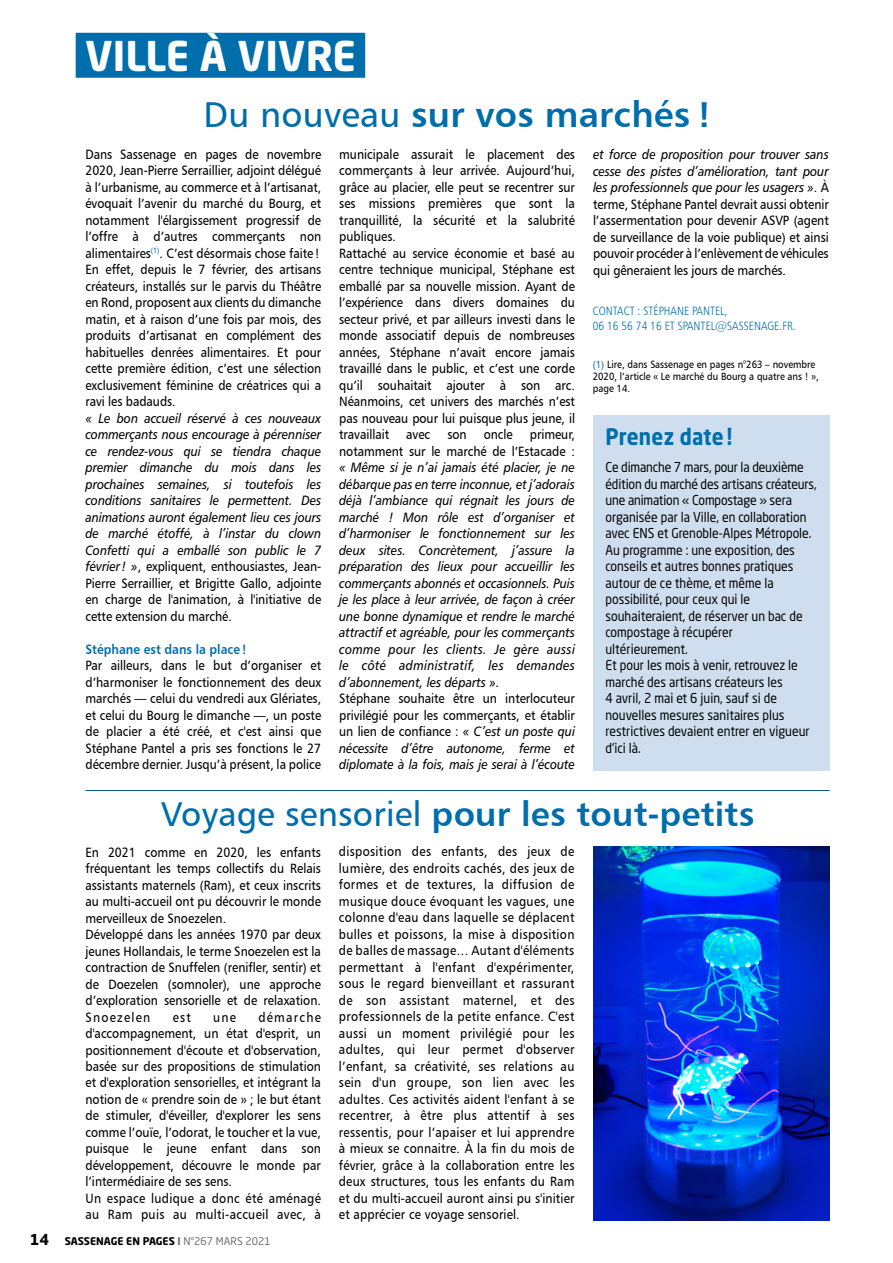
<style>
.page{position:relative;width:893px;height:1263px;background:#fff}
.page>*{position:absolute;margin:0;border:0;box-sizing:border-box;transform-origin:0 0}
.t1{font:700 40.5px "Neo Sans Std";color:#fff}
.t2{font:36px "Humanist 777 BT Bold B";letter-spacing:.005em;color:#006eab}
.t3{font:34.5px "Humanist 777 BT Bold B";letter-spacing:.005em;color:#006eab}
.t4{font:700 22.5px "Neo Sans Std";letter-spacing:.01em;color:#006eab;scale:.9 1}
.t5{font:700 15px "Neo Sans Std";color:#000}
.t6{font:13.5px/16.5px "Humanist 777 BT Roman B";color:#000;text-align:justify;scale:.9 1}
.t7{font:13.5px/16.5px "Humanist 777 BT Italic B";letter-spacing:-.005em;color:#000;text-align:justify;scale:.9 1}
.t8{font:13.5px/16.5px "Neo Sans Std";color:#000;scale:.9 1}
.t9{font:13.5px "Humanist 777 BT Bold B";color:#006eab;scale:.9 1}
.t10{font:12px/15px "Humanist 777 BT Light Condensed B";color:#006eab}
.t11{font:10.5px/12px "Humanist 777 BT Roman B";color:#000;scale:.9 1}
.t12{font:700 10.5px "Neo Sans Std";color:#000}
.s1{font-family:"Humanist 777 BT Roman B"}
.s2{font-family:"Humanist 777 BT Italic B"}
.s3{color:#006eab}
.s4{color:#706f75}
.s5{font-weight:400;color:#706f75}
</style>
<div class="page">
<div style="left:76px;top:33px;width:289px;height:45px;background:#006eab"></div>
<img style="left:594px;top:846px;width:236px;height:374px">
<hr style="left:85px;top:790px;width:745px;height:1px;background:#00528d">
<div style="left:593px;top:415px;width:236px;height:356px;background:#cedeef"></div>
<h1 class="t1" style="left:85px;top:30px;width:272px">VILLE À VIVRE</h1>
<h2 class="t2" style="left:203px;top:92px;width:510px"><span class="s1">Du nouveau</span> sur vos marchés !</h2>
<p class="t6" style="left:85px;top:145px;width:263px">Dans Sassenage en pages de novembre 2020, Jean-Pierre Serraillier, adjoint délégué à l’urbanisme, au commerce et à l’artisanat, évoquait l’avenir du marché du Bourg, et notamment l'élargissement progressif de l’offre à d’autres commerçants non alimentaires<sup>(1)</sup>. C’est désormais chose faite!<br>En effet, depuis le 7 février, des artisans créateurs, installés sur le parvis du Théâtre en Rond, proposent aux clients du dimanche matin, et à raison d’une fois par mois, des produits d’artisanat en complément des habituelles denrées alimentaires. Et pour cette première édition, c’est une sélection exclusivement féminine de créatrices qui a ravi les badauds.</p>
<p class="t7" style="left:85px;top:409px;width:263px">« Le bon accueil réservé à ces nouveaux commerçants nous encourage à pérenniser ce rendez-vous qui se tiendra chaque premier dimanche du mois dans les prochaines semaines, si toutefois les conditions sanitaires le permettent. Des animations auront également lieu ces jours de marché étoffé, à l’instar du clown Confetti qui a emballé son public le 7</p>
<p class="t6" style="left:85px;top:558px;width:263px"><span class="s2">février ! »</span>, expliquent, enthousiastes, Jean-Pierre Serraillier, et Brigitte Gallo, adjointe en charge de l'animation, à l'initiative de cette extension du marché.</p>
<p class="t9" style="left:85px;top:640px;width:181px">Stéphane est dans la place!</p>
<p class="t6" style="left:85px;top:657px;width:263px">Par ailleurs, dans le but d’organiser et d’harmoniser le fonctionnement des deux marchés — celui du vendredi aux Glériates, et celui du Bourg le dimanche —, un poste de placier a été créé, et c'est ainsi que Stéphane Pantel a pris ses fonctions le 27 décembre dernier. Jusqu’à présent, la police</p>
<p class="t6" style="left:339px;top:145px;width:263px;text-align:left">municipale assurait le placement des commerçants à leur arrivée. Aujourd’hui, grâce au placier, elle peut se recentrer sur ses missions premières que sont la tranquillité, la sécurité et la salubrité publiques.<br>Rattaché au service économie et basé au centre technique municipal, Stéphane est emballé par sa nouvelle mission. Ayant de l’expérience dans divers domaines du secteur privé, et par ailleurs investi dans le monde associatif depuis de nombreuses années, Stéphane n’avait encore jamais travaillé dans le public, et c’est une corde qu’il souhaitait ajouter à son arc.<br>Néanmoins, cet univers des marchés n’est pas nouveau pour lui puisque plus jeune, il travaillait</p>
<p class="t6" style="left:406px;top:426px;width:28px">avec</p>
<p class="t6" style="left:447px;top:426px;width:23px">son</p>
<p class="t6" style="left:484px;top:426px;width:34px">oncle</p>
<p class="t6" style="left:339px;top:426px;width:263px;text-align:right">primeur,<br>notamment sur le marché de l’Estacade :</p>
<p class="t7" style="left:339px;top:459px;width:263px">« Même si je n’ai jamais été placier, je ne débarque pas en terre inconnue, et j’adorais déjà l’ambiance qui régnait les jours de marché ! Mon rôle est d’organiser et d’harmoniser le fonctionnement sur les deux sites. Concrètement, j’assure la préparation des lieux pour accueillir les commerçants abonnés et occasionnels. Puis je les place à leur arrivée, de façon à créer une bonne dynamique et rendre le marché attractif et agréable, pour les commerçants comme pour les clients. Je gère aussi le côté administratif, les demandes d’abonnement, les départs ».</p>
<p class="t6" style="left:339px;top:690px;width:263px">Stéphane souhaite être un interlocuteur privilégié pour les commerçants, et établir un lien de confiance : <span class="s2">« C’est un poste qui</span></p>
<p class="t7" style="left:339px;top:739px;width:263px">nécessite d’être autonome, ferme et diplomate à la fois, mais je serai à l’écoute</p>
<p class="t7" style="left:593px;top:146px;width:263px">et force de proposition pour trouver sans cesse des pistes d’amélioration, tant pour les professionnels que pour les usagers »<span class="s1">. À</span></p>
<p class="t6" style="left:593px;top:196px;width:263px">terme, Stéphane Pantel devrait aussi obtenir l’assermentation pour devenir ASVP (agent de surveillance de la voie publique) et ainsi pouvoir procéder à l’enlèvement de véhicules qui gêneraient les jours de marchés.</p>
<p class="t10" style="left:593px;top:303px;width:204px">CONTACT : STÉPHANE PANTEL,<br>06 16 56 74 16 ET SPANTEL@SASSENAGE.FR.</p>
<p class="t11" style="left:593px;top:358px;width:253px"><span class="s3">(1)</span> Lire, dans Sassenage en pages n°263 – novembre<br>2020, l’article « Le marché du Bourg a quatre ans ! », page 14.</p>
<h3 class="t4" style="left:605px;top:422px;width:142px">Prenez date!</h3>
<p class="t8" style="left:605px;top:459px;width:236px">Ce dimanche 7 mars, pour la deuxième édition du marché des artisans créateurs, une animation « Compostage » sera organisée par la Ville, en collaboration avec ENS et Grenoble-Alpes Métropole.<br>Au programme : une exposition, des conseils et autres bonnes pratiques autour de ce thème, et même la possibilité, pour ceux qui le souhaiteraient, de réserver un bac de compostage à récupérer ultérieurement.<br>Et pour les mois à venir, retrouvez le marché des artisans créateurs les<br>4 avril, 2 mai et 6 juin, sauf si de nouvelles mesures sanitaires plus restrictives devaient entrer en vigueur d'ici là.</p>
<h3 class="t3" style="left:161px;top:792px;width:595px"><span class="s1">Voyage sensoriel</span> pour les tout-petits</h3>
<p class="t6" style="left:85px;top:843px;width:263px;text-align:left">En 2021 comme en 2020, les enfants fréquentant les temps collectifs du Relais assistants maternels (Ram), et ceux inscrits au multi-accueil ont pu découvrir le monde merveilleux de Snoezelen.<br>Développé dans les années 1970 par deux jeunes Hollandais, le terme Snoezelen est la contraction de Snuffelen (renifler, sentir) et de Doezelen (somnoler), une approche d’exploration sensorielle et de relaxation.<br>Snoezelen</p>
<p class="t6" style="left:85px;top:1008px;width:263px;text-align:left;text-indent:173px">démarche d'accompagnement, un état d'esprit, un positionnement d'écoute et d'observation, basée sur des propositions de stimulation et d'exploration sensorielles, et intégrant la notion de « prendre soin de » ; le but étant de stimuler, d'éveiller, d'explorer les sens comme l’ouïe, l’odorat, le toucher et la vue, puisque le jeune enfant dans son développement, découvre le monde par l’intermédiaire de ses sens.<br>Un espace ludique a donc été aménagé au Ram puis au multi-accueil avec, à</p>
<p class="t6" style="left:173px;top:1008px;width:22px">est</p>
<p class="t6" style="left:213px;top:1008px;width:27px">une</p>
<p class="t5" style="left:30px;top:1229px;width:21px">14</p>
<p class="t12" style="left:65px;top:1234px;width:208px">SASSENAGE EN PAGES <span class="s4">I</span> <span class="s5">N°267 MARS 2021</span></p>
<p class="t6" style="left:339px;top:843px;width:263px">disposition des enfants, des jeux de lumière, des endroits cachés, des jeux de formes et de textures, la diffusion de musique douce évoquant les vagues, une colonne d'eau dans laquelle se déplacent bulles et poissons, la mise à disposition de balles de massage… Autant d'éléments permettant à l'enfant d'expérimenter, sous le regard bienveillant et rassurant de son assistant maternel, et des professionnels de la petite enfance. C'est aussi un moment privilégié pour les adultes, qui leur permet d'observer l’enfant, sa créativité, ses relations au sein d'un groupe, son lien avec les adultes. Ces activités aident l'enfant à se recentrer, à être plus attentif à ses ressentis, pour l’apaiser et lui apprendre à mieux se connaitre. À la fin du mois de février, grâce à la collaboration entre les deux structures, tous les enfants du Ram et du multi-accueil auront ainsi pu s'initier et apprécier ce voyage sensoriel.</p>
</div>
